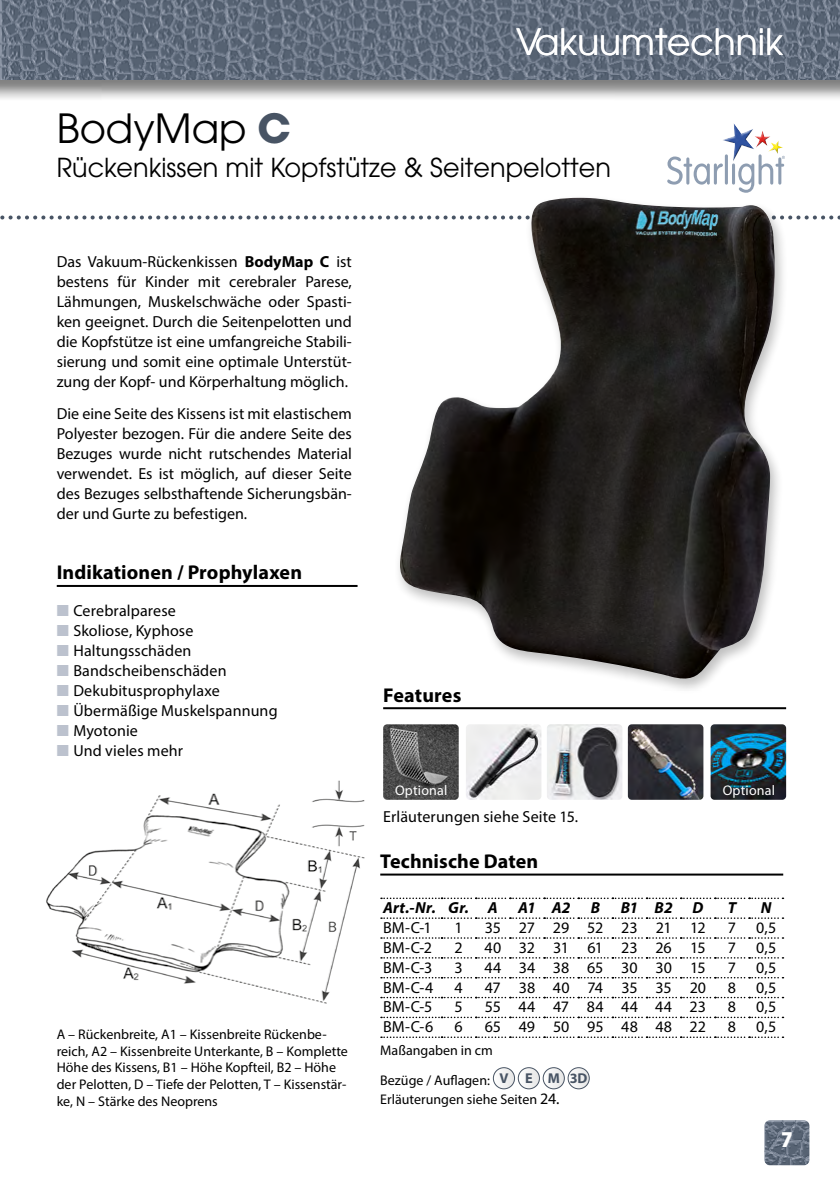
<style>
.page{position:relative;width:840px;height:1191px;background:#fff}
.page>*{position:absolute;margin:0;border:0;box-sizing:border-box;transform-origin:0 0}
.t1{font:40px "ITC Avant Garde Pro";color:#000}
.t2{font:36px "ITC Avant Garde Pro";color:#fff}
.t3{font:26px "ITC Avant Garde Pro";color:#000}
.t4{font:700 20px "Myriad Pro";letter-spacing:.005em;color:#000}
.t5{font:700 20px "ITC Avant Garde Pro";color:#fff}
.t6{font:16px/20px "Myriad Pro";letter-spacing:.005em;color:#000;text-align:justify}
.t7{font:16px "Myriad Pro";letter-spacing:-.015em;color:#000}
.t8{font:italic 700 16px "Myriad Pro";letter-spacing:.02em;color:#000}
.t9{font:16px "Myriad Pro";letter-spacing:-.02em;color:#000}
.t10{font:16px "Myriad Pro";letter-spacing:.025em;color:#000}
.t11{font:14px/16.8px "Myriad Pro";color:#000}
.t12{font:14px "Myriad Pro";letter-spacing:.01em;color:#fff}
.s1{font-weight:700;color:#485464}
.s2{font-weight:700}
.s3{color:#bcc2ce}
.s4{font-weight:700;font-size:14.2px;color:#485464}
.s5{font-size:16px}
</style>
<div class="page">
<div style="left:0;top:0;width:839px;height:102px;background:#000;opacity:.5"></div>
<img style="left:1px;top:0;width:838px;height:79px">
<hr style="left:0;top:0;width:1px;height:79px;background:#eaecf0">
<svg style="left:0;top:215px;width:840px;height:4px"></svg>
<img style="left:764px;top:1121px;width:44px;height:43px">
<div style="left:761px;top:1118px;width:50px;height:49px;border:2px solid #fff;border-radius:7px"></div>
<svg style="left:667px;top:123px;width:117px;height:70px"></svg>
<div style="left:765px;top:138px;width:19px;height:14px;background:#fff"></div>
<div style="left:765px;top:140px;width:19px;height:16px;background:#000;opacity:.75"></div>
<hr style="left:57px;top:585px;width:300px;height:2px;background:#000">
<svg style="left:381px;top:897px;width:402px;height:2px"></svg>
<svg style="left:381px;top:917px;width:402px;height:2px"></svg>
<svg style="left:381px;top:937px;width:402px;height:1px"></svg>
<svg style="left:381px;top:957px;width:402px;height:1px"></svg>
<svg style="left:381px;top:977px;width:402px;height:1px"></svg>
<svg style="left:381px;top:996px;width:402px;height:2px"></svg>
<svg style="left:381px;top:1016px;width:402px;height:2px"></svg>
<svg style="left:381px;top:1036px;width:402px;height:2px"></svg>
<svg style="left:493px;top:1067px;width:21px;height:21px"></svg>
<div style="left:492px;top:1067px;width:22px;height:22px;border:1px solid #485464;border-radius:50%"></div>
<svg style="left:518px;top:1067px;width:21px;height:21px"></svg>
<div style="left:517px;top:1067px;width:22px;height:22px;border:1px solid #485464;border-radius:50%"></div>
<svg style="left:543px;top:1067px;width:21px;height:21px"></svg>
<div style="left:542px;top:1067px;width:22px;height:22px;border:1px solid #485464;border-radius:50%"></div>
<svg style="left:567px;top:1067px;width:22px;height:21px"></svg>
<div style="left:567px;top:1067px;width:22px;height:22px;border:1px solid #485464;border-radius:50%"></div>
<img style="left:46px;top:780px;width:319px;height:224px">
<div style="left:393px;top:194px;width:394px;height:500px;background:#000;opacity:.25"></div>
<img style="left:400px;top:198px;width:374px;height:483px">
<hr style="left:383px;top:707px;width:402px;height:2px;background:#000">
<img style="left:627px;top:724px;width:76px;height:76px">
<img style="left:466px;top:724px;width:75px;height:76px">
<img style="left:547px;top:724px;width:75px;height:76px">
<img style="left:383px;top:724px;width:75px;height:76px">
<img style="left:710px;top:724px;width:75px;height:76px">
<hr style="left:380px;top:873px;width:402px;height:2px;background:#000">
<h2 class="t2" style="left:515px;top:19px;width:268px">Vakuumtechnik</h2>
<h1 class="t1" style="left:57px;top:104px;width:235px">BodyMap <span class="s1">C</span></h1>
<h3 class="t3" style="left:57px;top:151px;width:555px">Rückenkissen mit Kopfstütze &amp; Seitenpelotten</h3>
<p class="t6" style="left:57px;top:252px;width:296px">Das Vakuum-Rückenkissen <span class="s2">BodyMap C</span> ist bestens für Kinder mit cerebraler Parese, Lähmungen, Muskelschwäche oder Spasti&shy;ken geeignet. Durch die Seitenpelotten und die Kopfstütze ist eine umfangreiche Stabili&shy;sierung und somit eine optimale Unterstüt&shy;zung der Kopf- und Körperhaltung möglich.</p>
<p class="t6" style="left:57px;top:403px;width:296px">Die eine Seite des Kissens ist mit elastischem Polyester bezogen. Für die andere Seite des Bezuges wurde nicht rutschendes Material verwendet. Es ist möglich, auf dieser Seite des Bezuges selbsthaftende Sicherungsbän&shy;der und Gurte zu befestigen.</p>
<p class="t4" style="left:57px;top:559px;width:247px">Indikationen / Prophylaxen</p>
<p class="t6" style="left:57px;top:600px;width:121px"><span class="s3">■</span> Cerebralparese</p>
<p class="t6" style="left:57px;top:620px;width:138px"><span class="s3">■</span> Skoliose, Kyphose</p>
<p class="t6" style="left:57px;top:640px;width:136px"><span class="s3">■</span> Haltungsschäden</p>
<p class="t6" style="left:57px;top:660px;width:171px"><span class="s3">■</span> Bandscheibenschäden</p>
<p class="t6" style="left:57px;top:680px;width:164px"><span class="s3">■</span> Dekubitusprophylaxe</p>
<p class="t6" style="left:57px;top:700px;width:222px"><span class="s3">■</span> Übermäßige Muskelspannung</p>
<p class="t6" style="left:57px;top:720px;width:83px"><span class="s3">■</span> Myotonie</p>
<p class="t6" style="left:57px;top:740px;width:128px"><span class="s3">■</span> Und vieles mehr</p>
<p class="t11" style="left:57px;top:1025px;width:292px">A – Rückenbreite, A1 – Kissenbreite Rückenbe&shy;reich, A2 – Kissenbreite Unterkante, B – Komplette Höhe des Kissens, B1 – Höhe Kopfteil, B2 – Höhe der Pelotten, D – Tiefe der Pelotten, T – Kissenstär&shy;ke, N – Stärke des Neoprens</p>
<p class="t4" style="left:383px;top:682px;width:80px">Features</p>
<p class="t12" style="left:395px;top:782px;width:54px">Optional</p>
<p class="t12" style="left:722px;top:782px;width:54px">Optional</p>
<p class="t6" style="left:383px;top:806px;width:196px">Erläuterungen siehe Seite 15.</p>
<p class="t4" style="left:380px;top:848px;width:159px">Technische Daten</p>
<p class="t8" style="left:383px;top:897px;width:116px">Art.-Nr. Gr. A</p>
<p class="t8" style="left:518px;top:897px;width:54px">A1 A2</p>
<p class="t8" style="left:590px;top:897px;width:11px">B</p>
<p class="t8" style="left:620px;top:897px;width:84px">B1 B2 D</p>
<p class="t8" style="left:727px;top:897px;width:10px">T</p>
<p class="t8" style="left:760px;top:897px;width:12px">N</p>
<p class="t6" style="left:383px;top:917px;width:50px">BM-C-1</p>
<p class="t6" style="left:454px;top:917px;width:10px">1</p>
<p class="t7" style="left:484px;top:917px;width:222px">35 27 29 52 23 21 12</p>
<p class="t6" style="left:727px;top:917px;width:50px">7 0,5</p>
<p class="t6" style="left:383px;top:937px;width:50px">BM-C-2</p>
<p class="t6" style="left:454px;top:937px;width:10px">2</p>
<p class="t9" style="left:484px;top:937px;width:222px">40 32 31 61 23 26 15</p>
<p class="t6" style="left:727px;top:937px;width:50px">7 0,5</p>
<p class="t6" style="left:383px;top:957px;width:51px">BM-C-3</p>
<p class="t6" style="left:454px;top:957px;width:10px">3</p>
<p class="t6" style="left:484px;top:957px;width:222px">44 34 38 65 30 30 15</p>
<p class="t6" style="left:727px;top:957px;width:50px">7 0,5</p>
<p class="t6" style="left:383px;top:977px;width:52px">BM-C-4</p>
<p class="t6" style="left:454px;top:977px;width:10px">4</p>
<p class="t7" style="left:484px;top:977px;width:222px">47 38 40 74 35 35 20</p>
<p class="t6" style="left:727px;top:977px;width:50px">8 0,5</p>
<p class="t6" style="left:383px;top:996px;width:51px">BM-C-5</p>
<p class="t6" style="left:454px;top:996px;width:10px">5</p>
<p class="t10" style="left:484px;top:997px;width:223px">55 44 47 84 44 44 23</p>
<p class="t6" style="left:727px;top:996px;width:50px">8 0,5</p>
<p class="t6" style="left:383px;top:1016px;width:52px">BM-C-6</p>
<p class="t6" style="left:454px;top:1016px;width:10px">6</p>
<p class="t6" style="left:484px;top:1016px;width:223px">65 49 50 95 48 48 22</p>
<p class="t6" style="left:727px;top:1016px;width:50px">8 0,5</p>
<p class="t11" style="left:380px;top:1034px;width:209px;line-height:30.4px">Maßangaben in cm<br>Bezüge / Auflagen: <span class="s4">V E M 3D</span></p>
<p class="t11" style="left:380px;top:1091px;width:181px">Erläuterungen siehe Seiten <span class="s5">24.</span></p>
<p class="t5" style="left:780px;top:1126px;width:14px">7</p>
</div>
